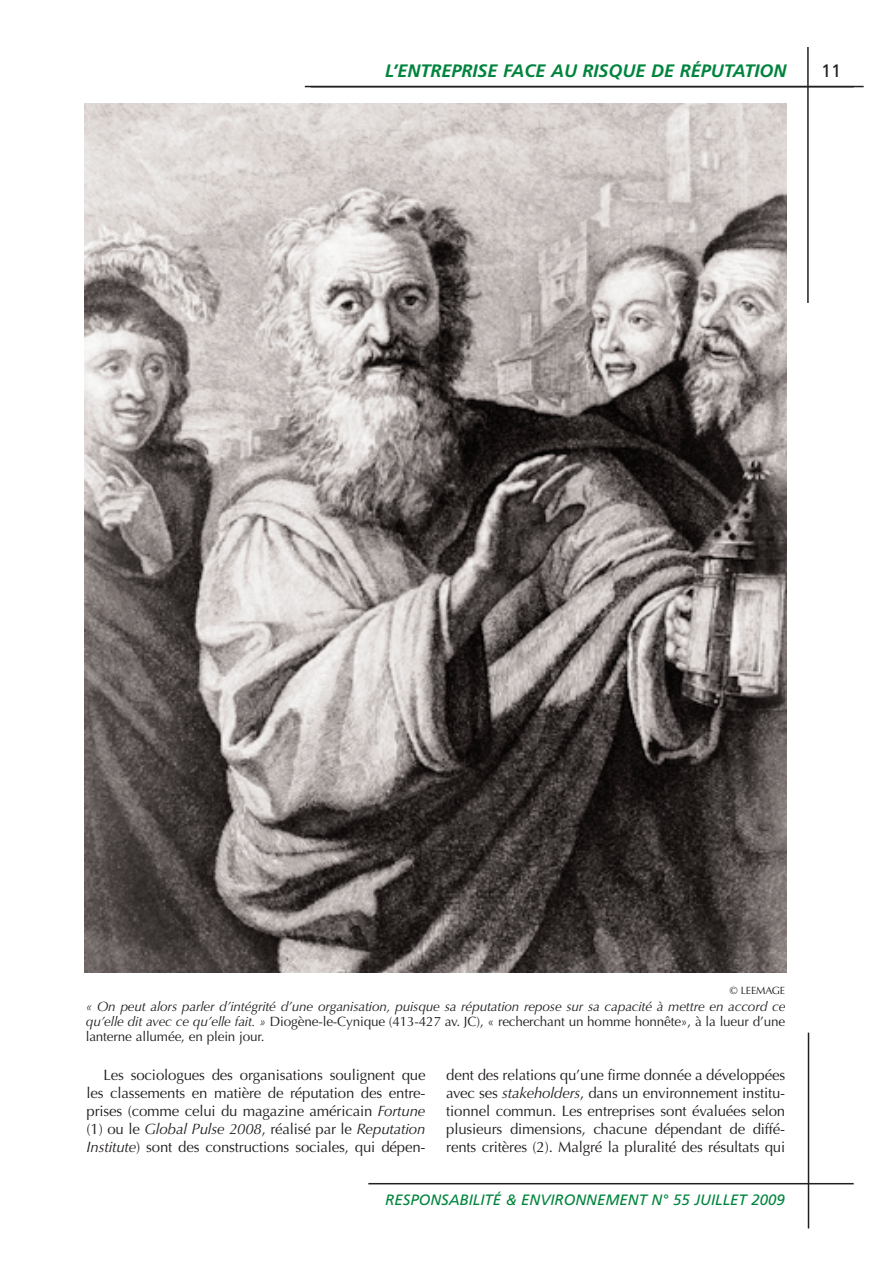
<style>
.page{position:relative;width:893px;height:1263px;background:#fff}
.page>*{position:absolute;margin:0;border:0;box-sizing:border-box;transform-origin:0 0}
.t1{font:italic 700 18px "Frutiger";color:#00843d}
.t2{font:18px "Frutiger";color:#231f20}
.t3{font:15px/18px "Optima";letter-spacing:-.01em;color:#231f20;text-align:justify}
.t4{font:italic 15px "Frutiger";color:#00843d}
.t5{font:italic 13.5px/15px "Optima";letter-spacing:-.01em;color:#231f20;text-align:justify}
.t6{font:10.5px "Optima";letter-spacing:-.01em;color:#231f20}
.s1{font-style:normal}
.s2{font-style:italic}
</style>
<div class="page">
<hr style="left:807px;top:47px;width:2px;height:256px;background:#231f20">
<hr style="left:368px;top:1183px;width:486px;height:1px;background:#231f20">
<hr style="left:808px;top:1032px;width:1px;height:196px;background:#231f20">
<hr style="left:305px;top:86px;width:559px;height:1px;background:#231f20">
<img style="left:84px;top:104px;width:702px;height:868px">
<p class="t1" style="left:385px;top:63px;width:403px">L’ENTREPRISE FACE AU RISQUE DE RÉPUTATION</p>
<p class="t2" style="left:821px;top:63px;width:22px">11</p>
<p class="t6" style="left:730px;top:984px;width:57px">© LEEMAGE</p>
<p class="t5" style="left:86px;top:999px;width:701px">« On peut alors parler d’intégrité d’une organisation, puisque sa réputation repose sur sa capacité à mettre en accord ce qu’elle dit avec ce qu’elle fait. » <span class="s1">Diogène-le-Cynique (413-427 av. JC), « recherchant un homme honnête», à la lueur d’une lanterne allumée, en plein jour.</span></p>
<p class="t3" style="left:87px;top:1066px;width:340px;text-indent:17px">Les sociologues des organisations soulignent que les classements en matière de réputation des entre&shy;prises (comme celui du magazine américain <span class="s2">Fortune </span>(1) ou le <span class="s2">Global Pulse 2008</span>, réalisé par le <span class="s2">Reputation Institute</span>) sont des constructions sociales, qui dépen-</p>
<p class="t3" style="left:446px;top:1066px;width:341px">dent des relations qu’une firme donnée a développées avec ses <span class="s2">stakeholders</span>, dans un environnement institu&shy;tionnel commun. Les entreprises sont évaluées selon plusieurs dimensions, chacune dépendant de diffé&shy;rents critères (2). Malgré la pluralité des résultats qui</p>
<p class="t4" style="left:385px;top:1194px;width:401px">RESPONSABILITÉ &amp; ENVIRONNEMENT N° 55 JUILLET 2009</p>
</div>
